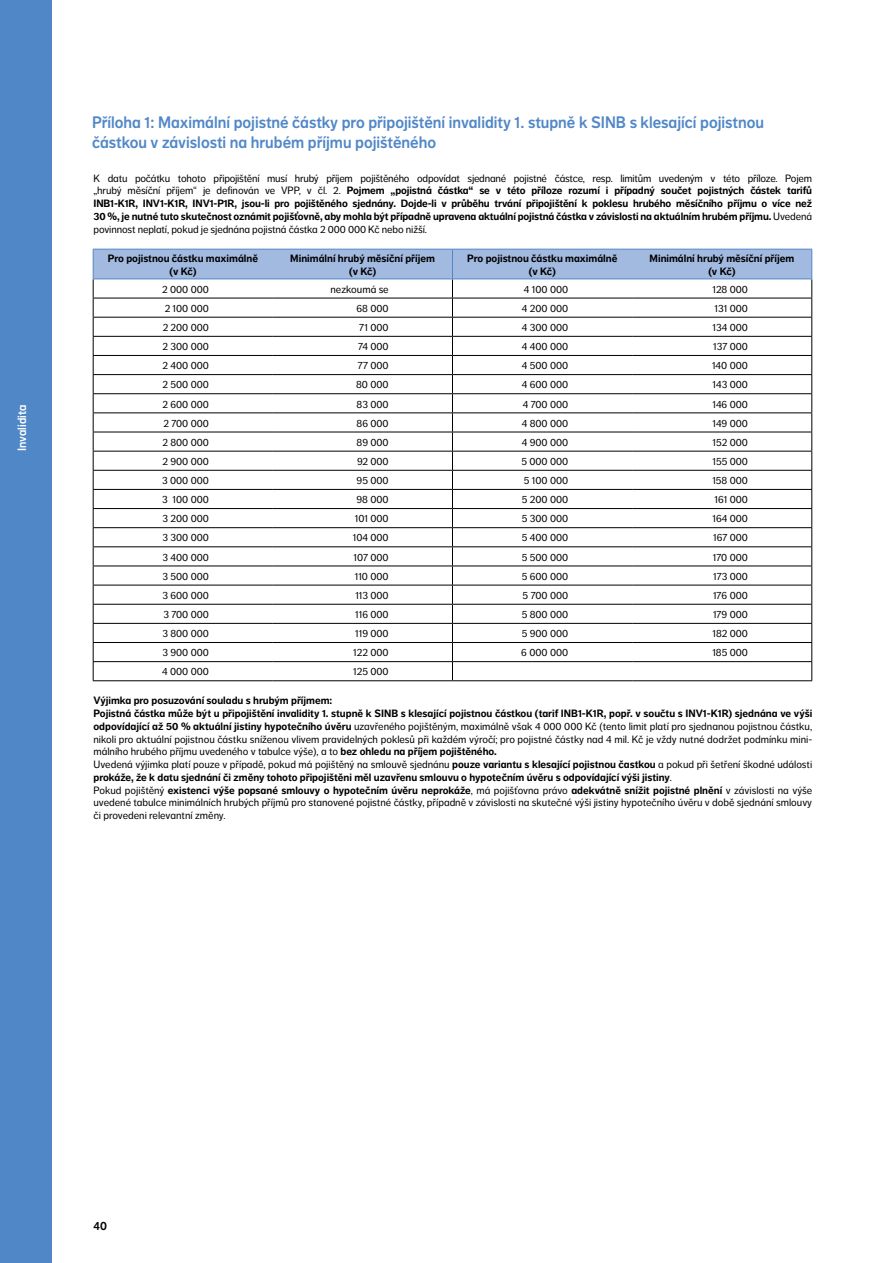
<style>
.page{position:relative;width:893px;height:1263px;background:#fff}
.page>*{position:absolute;margin:0;border:0;box-sizing:border-box;transform-origin:0 0}
.t1{font:16.5px/19.8px "NN Dagny Display";color:#5087c7}
.t2{font:12px "NN Dagny Display";color:#fff}
.t3{font:12px "NN Dagny Display";color:#000}
.t4{font:10.5px/12.8px "NN Dagny Text";color:#000}
.t5{font:700 10.5px/12.8px "NN Dagny Text";color:#000;text-align:center}
.s1{font-weight:400}
.s2{font-weight:700}
</style>
<div class="page">
<div style="left:0;top:0;width:51px;height:1263px;background:#5087c7"></div>
<svg style="left:93px;top:250px;width:719px;height:430px"></svg>
<hr style="left:93px;top:680px;width:180px;height:1px;background:#000">
<hr style="left:273px;top:680px;width:179px;height:1px;background:#000">
<hr style="left:452px;top:680px;width:180px;height:1px;background:#000">
<hr style="left:632px;top:680px;width:180px;height:1px;background:#000">
<hr style="left:93px;top:249px;width:180px;height:1px;background:#5087c7">
<hr style="left:93px;top:249px;width:1px;height:30px;background:#5087c7">
<hr style="left:273px;top:249px;width:179px;height:1px;background:#5087c7">
<hr style="left:452px;top:249px;width:180px;height:1px;background:#5087c7">
<hr style="left:452px;top:249px;width:1px;height:30px;background:#5087c7">
<hr style="left:632px;top:249px;width:180px;height:1px;background:#5087c7">
<hr style="left:811px;top:249px;width:1px;height:30px;background:#5087c7">
<hr style="left:93px;top:279px;width:180px;height:1px;background:#5087c7">
<hr style="left:273px;top:279px;width:179px;height:1px;background:#5087c7">
<hr style="left:452px;top:279px;width:180px;height:1px;background:#5087c7">
<hr style="left:632px;top:279px;width:180px;height:1px;background:#5087c7">
<p class="t2" style="left:15px;top:451px;width:48px;rotate:-90deg">Invalidita</p>
<h1 class="t1" style="left:92px;top:113px;width:673px">Příloha 1: Maximální pojistné částky pro připojištění invalidity 1. stupně k SINB s klesající pojistnou částkou v závislosti na hrubém příjmu pojištěného</h1>
<p class="t5" style="left:94px;top:172px;width:720px;text-align:justify"><span class="s1">K datu počátku tohoto připojištění musí hrubý příjem pojištěného odpovídat sjednané pojistné částce, resp. limitům uvedeným v této příloze. Pojem „hrubý měsíční příjem“ je definován ve VPP, v čl. 2.</span> Pojmem „pojistná částka“ se v této příloze rozumí i případný součet pojistných částek tarifů INB1-K1R, INV1-K1R, INV1-P1R, jsou-li pro pojištěného sjednány. Dojde-li v průběhu trvání připojištění k poklesu hrubého měsíčního příjmu o více než 30 %, je nutné tuto skutečnost oznámit pojišťovně, aby mohla být případně upravena aktuální pojistná částka v závislosti na aktuálním hrubém příjmu. <span class="s1">Uvedená povinnost neplatí, pokud je sjednána pojistná částka 2 000 000 Kč nebo nižší.</span></p>
<p class="t5" style="left:108px;top:252px;width:152px">Pro pojistnou částku maximálně (v Kč)</p>
<p class="t5" style="left:290px;top:252px;width:146px">Minimální hrubý měsíční příjem (v Kč)</p>
<p class="t5" style="left:467px;top:252px;width:152px">Pro pojistnou částku maximálně (v Kč)</p>
<p class="t5" style="left:650px;top:252px;width:146px">Minimální hrubý měsíční příjem (v Kč)</p>
<p class="t4" style="left:162px;top:283px;width:48px">2 000 000</p>
<p class="t4" style="left:330px;top:283px;width:60px">nezkoumá se</p>
<p class="t4" style="left:524px;top:283px;width:46px">4 100 000</p>
<p class="t4" style="left:712px;top:283px;width:37px">128 000</p>
<p class="t4" style="left:165px;top:302px;width:46px">2 100 000</p>
<p class="t4" style="left:357px;top:302px;width:34px">68 000</p>
<p class="t4" style="left:522px;top:302px;width:48px">4 200 000</p>
<p class="t4" style="left:715px;top:302px;width:35px">131 000</p>
<p class="t4" style="left:163px;top:321px;width:48px">2 200 000</p>
<p class="t4" style="left:359px;top:321px;width:31px">71 000</p>
<p class="t4" style="left:522px;top:321px;width:48px">4 300 000</p>
<p class="t4" style="left:713px;top:321px;width:37px">134 000</p>
<p class="t4" style="left:163px;top:340px;width:48px">2 300 000</p>
<p class="t4" style="left:358px;top:340px;width:32px">74 000</p>
<p class="t4" style="left:522px;top:340px;width:48px">4 400 000</p>
<p class="t4" style="left:713px;top:340px;width:36px">137 000</p>
<p class="t4" style="left:163px;top:359px;width:48px">2 400 000</p>
<p class="t4" style="left:358px;top:359px;width:32px">77 000</p>
<p class="t4" style="left:522px;top:359px;width:48px">4 500 000</p>
<p class="t4" style="left:712px;top:359px;width:37px">140 000</p>
<p class="t4" style="left:163px;top:378px;width:48px">2 500 000</p>
<p class="t4" style="left:356px;top:378px;width:34px">80 000</p>
<p class="t4" style="left:522px;top:378px;width:48px">4 600 000</p>
<p class="t4" style="left:713px;top:378px;width:37px">143 000</p>
<p class="t4" style="left:163px;top:398px;width:48px">2 600 000</p>
<p class="t4" style="left:357px;top:398px;width:34px">83 000</p>
<p class="t4" style="left:523px;top:398px;width:47px">4 700 000</p>
<p class="t4" style="left:712px;top:398px;width:37px">146 000</p>
<p class="t4" style="left:163px;top:417px;width:47px">2 700 000</p>
<p class="t4" style="left:357px;top:417px;width:34px">86 000</p>
<p class="t4" style="left:522px;top:417px;width:48px">4 800 000</p>
<p class="t4" style="left:712px;top:417px;width:37px">149 000</p>
<p class="t4" style="left:162px;top:436px;width:48px">2 800 000</p>
<p class="t4" style="left:357px;top:436px;width:34px">89 000</p>
<p class="t4" style="left:522px;top:436px;width:48px">4 900 000</p>
<p class="t4" style="left:713px;top:436px;width:37px">152 000</p>
<p class="t4" style="left:163px;top:455px;width:48px">2 900 000</p>
<p class="t4" style="left:357px;top:455px;width:33px">92 000</p>
<p class="t4" style="left:521px;top:455px;width:49px">5 000 000</p>
<p class="t4" style="left:712px;top:455px;width:37px">155 000</p>
<p class="t4" style="left:162px;top:474px;width:48px">3 000 000</p>
<p class="t4" style="left:357px;top:474px;width:34px">95 000</p>
<p class="t4" style="left:524px;top:474px;width:46px">5 100 000</p>
<p class="t4" style="left:712px;top:474px;width:37px">158 000</p>
<p class="t4" style="left:162px;top:493px;width:48px">3 100 000</p>
<p class="t4" style="left:357px;top:493px;width:34px">98 000</p>
<p class="t4" style="left:522px;top:493px;width:48px">5 200 000</p>
<p class="t4" style="left:715px;top:493px;width:35px">161 000</p>
<p class="t4" style="left:163px;top:512px;width:48px">3 200 000</p>
<p class="t4" style="left:355px;top:512px;width:35px">101 000</p>
<p class="t4" style="left:522px;top:512px;width:48px">5 300 000</p>
<p class="t4" style="left:712px;top:512px;width:37px">164 000</p>
<p class="t4" style="left:163px;top:531px;width:48px">3 300 000</p>
<p class="t4" style="left:353px;top:531px;width:37px">104 000</p>
<p class="t4" style="left:522px;top:531px;width:48px">5 400 000</p>
<p class="t4" style="left:713px;top:531px;width:36px">167 000</p>
<p class="t4" style="left:163px;top:551px;width:48px">3 400 000</p>
<p class="t4" style="left:354px;top:551px;width:37px">107 000</p>
<p class="t4" style="left:522px;top:551px;width:48px">5 500 000</p>
<p class="t4" style="left:713px;top:551px;width:37px">170 000</p>
<p class="t4" style="left:162px;top:570px;width:48px">3 500 000</p>
<p class="t4" style="left:355px;top:570px;width:35px">110 000</p>
<p class="t4" style="left:522px;top:570px;width:48px">5 600 000</p>
<p class="t4" style="left:713px;top:570px;width:36px">173 000</p>
<p class="t4" style="left:162px;top:589px;width:48px">3 600 000</p>
<p class="t4" style="left:355px;top:589px;width:35px">113 000</p>
<p class="t4" style="left:523px;top:589px;width:47px">5 700 000</p>
<p class="t4" style="left:713px;top:589px;width:36px">176 000</p>
<p class="t4" style="left:163px;top:608px;width:47px">3 700 000</p>
<p class="t4" style="left:355px;top:608px;width:35px">116 000</p>
<p class="t4" style="left:522px;top:608px;width:48px">5 800 000</p>
<p class="t4" style="left:713px;top:608px;width:36px">179 000</p>
<p class="t4" style="left:162px;top:627px;width:48px">3 800 000</p>
<p class="t4" style="left:355px;top:627px;width:35px">119 000</p>
<p class="t4" style="left:522px;top:627px;width:48px">5 900 000</p>
<p class="t4" style="left:712px;top:627px;width:37px">182 000</p>
<p class="t4" style="left:162px;top:646px;width:48px">3 900 000</p>
<p class="t4" style="left:353px;top:646px;width:37px">122 000</p>
<p class="t4" style="left:521px;top:646px;width:49px">6 000 000</p>
<p class="t4" style="left:712px;top:646px;width:37px">185 000</p>
<p class="t4" style="left:162px;top:665px;width:48px">4 000 000</p>
<p class="t4" style="left:353px;top:665px;width:37px">125 000</p>
<p class="t4" style="left:93px;top:694px;width:720px"><span class="s2">Výjimka pro posuzování souladu s hrubým příjmem:<br>Pojistná částka může být u připojištění invalidity 1. stupně k SINB s klesající pojistnou částkou (tarif INB1-K1R, popř. v součtu s INV1-K1R) sjednána ve výši odpovídající až 50 % aktuální jistiny hypotečního úvěru</span> uzavřeného pojištěným, maximálně však 4 000 000 Kč (tento limit platí pro sjednanou pojistnou částku, nikoli pro aktuální pojistnou částku sníženou vlivem pravidelných poklesů při každém výročí; pro pojistné částky nad 4 mil. Kč je vždy nutné dodržet podmínku mini&shy;málního hrubého příjmu uvedeného v tabulce výše), a to <span class="s2">bez ohledu na příjem pojištěného.<br></span>Uvedená výjimka platí pouze v případě, pokud má pojištěný na smlouvě sjednánu <span class="s2">pouze variantu s klesající pojistnou častkou</span> a pokud při šetření škodné události <span class="s2">prokáže, že k datu sjednání či změny tohoto připojištěni měl uzavřenu smlouvu o hypotečním úvěru s odpovídající výši jistiny</span>.<br>Pokud pojištěný <span class="s2">existenci výše popsané smlouvy o hypotečním úvěru neprokáže</span>, má pojišťovna právo <span class="s2">adekvátně snížit pojistné plnění</span> v závislosti na výše uvedené tabulce minimálních hrubých příjmů pro stanovené pojistné částky, případně v závislosti na skutečné výši jistiny hypotečního úvěru v době sjednání smlouvy či provedeni relevantní změny.</p>
<p class="t3" style="left:94px;top:1219px;width:15px">40</p>
</div>
